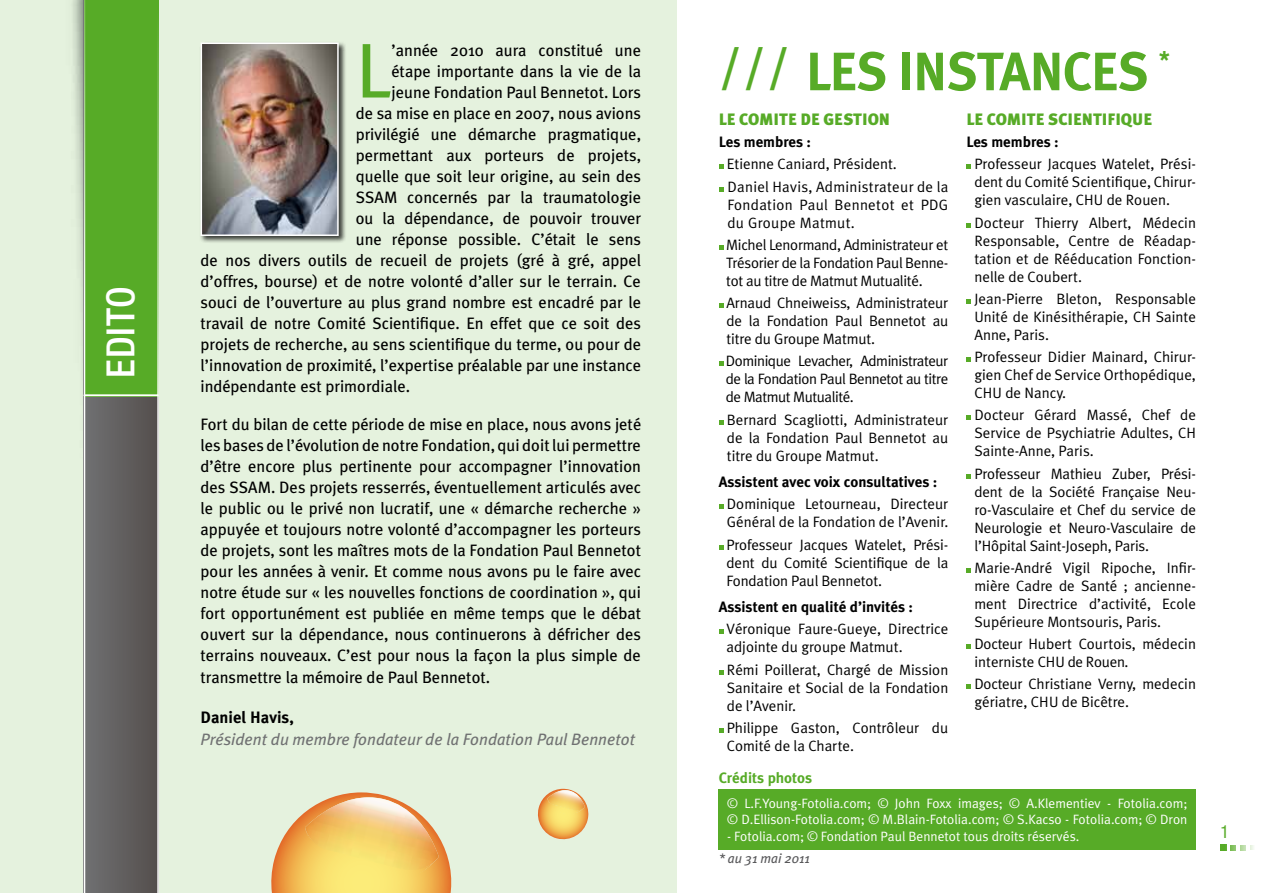
<style>
.page{position:relative;width:1263px;height:893px;background:#fff}
.page>*{position:absolute;margin:0;border:0;box-sizing:border-box;transform-origin:0 0}
.t1{font:77.4px "Meta Plus";color:#57ab27}
.t2{font:700 54px "Meta Plus";letter-spacing:.01em;color:#57ab27}
.t3{font:500 condensed 39px "Helvetica Neue LT Std";letter-spacing:.03em;color:#fff}
.t4{font:700 24px "Meta Plus";color:#57ab27}
.t5{font:condensed 18px "Helvetica Neue LT Std";color:#57ab27}
.t6{font:16.5px/21px "Meta Plus";color:#000;text-align:justify}
.t7{font:italic 16.5px "Meta Plus";color:#707172}
.t8{font:900 16.5px "Meta Plus";color:#57ab27}
.t9{font:700 16.5px "Meta Plus";color:#000}
.t10{font:15px/18px "Meta Plus Normal";color:#000;text-align:justify}
.t11{font:15px/22.2px "Meta Plus Normal";letter-spacing:.02em;color:#000}
.t12{font:700 15px "Meta Plus";color:#000}
.t13{font:700 15px "Meta Plus";color:#57ab27}
.t14{font:13.5px/16.5px "Meta Plus Normal";color:#fff}
.t15{font:italic 13.5px "Meta Plus";color:#58585a}
.s1{font-size:47.1px}
</style>
<div class="page">
<div style="left:0;top:0;width:676px;height:893px;background:#e5f2de"></div>
<img style="left:72px;top:0;width:12px;height:477px">
<div style="left:84px;top:0;width:74px;height:893px;background:linear-gradient(to right,#707172,#55504d)"></div>
<div style="left:84px;top:0;width:74px;height:396px;background:#57ab27"></div>
<hr style="left:84px;top:0;width:1px;height:893px;background:#fff">
<hr style="left:157px;top:0;width:2px;height:893px;background:#fff">
<div style="left:199px;top:41px;width:147px;height:202px;background:#000;opacity:.75"></div>
<img style="left:204px;top:46px;width:132px;height:187px">
<div style="left:201px;top:43px;width:138px;height:193px;border:2px solid #fff"></div>
<svg style="left:271px;top:792px;width:181px;height:101px"></svg>
<img style="left:305px;top:797px;width:134px;height:74px">
<svg style="left:1220px;top:844px;width:34px;height:6px"></svg>
<svg style="left:719px;top:164px;width:4px;height:5px"></svg>
<svg style="left:719px;top:187px;width:4px;height:5px"></svg>
<svg style="left:719px;top:245px;width:4px;height:5px"></svg>
<svg style="left:719px;top:303px;width:4px;height:5px"></svg>
<svg style="left:719px;top:361px;width:4px;height:5px"></svg>
<svg style="left:719px;top:420px;width:4px;height:5px"></svg>
<svg style="left:719px;top:504px;width:4px;height:5px"></svg>
<svg style="left:719px;top:545px;width:4px;height:5px"></svg>
<svg style="left:719px;top:629px;width:4px;height:5px"></svg>
<svg style="left:719px;top:670px;width:4px;height:5px"></svg>
<svg style="left:719px;top:728px;width:4px;height:5px"></svg>
<svg style="left:966px;top:164px;width:5px;height:5px"></svg>
<svg style="left:966px;top:223px;width:5px;height:5px"></svg>
<svg style="left:966px;top:299px;width:5px;height:5px"></svg>
<svg style="left:966px;top:357px;width:5px;height:5px"></svg>
<svg style="left:966px;top:415px;width:5px;height:5px"></svg>
<svg style="left:966px;top:474px;width:5px;height:5px"></svg>
<svg style="left:966px;top:568px;width:5px;height:5px"></svg>
<svg style="left:966px;top:644px;width:5px;height:5px"></svg>
<svg style="left:966px;top:684px;width:5px;height:5px"></svg>
<svg style="left:538px;top:789px;width:51px;height:51px"></svg>
<img style="left:547px;top:790px;width:38px;height:21px">
<hr style="left:84px;top:395px;width:74px;height:1px;background:#fff">
<div style="left:719px;top:789px;width:477px;height:60px;background:#57ab27"></div>
<h3 class="t3" style="left:97px;top:378px;width:94px;rotate:-90deg">EDITO</h3>
<h1 class="t1" style="left:356px;top:26px;width:29px">L</h1>
<p class="t6" style="left:392px;top:39px;width:251px">’année 2010 aura constitué une</p>
<p class="t6" style="left:392px;top:60px;width:251px">étape importante dans la vie de la</p>
<p class="t6" style="left:392px;top:81px;width:251px">jeune Fondation Paul Bennetot. Lors</p>
<p class="t6" style="left:356px;top:102px;width:287px">de sa mise en place en 2007, nous avions</p>
<p class="t6" style="left:356px;top:123px;width:287px">privilégié une démarche pragmatique,</p>
<p class="t6" style="left:356px;top:144px;width:287px">permettant aux porteurs de projets,</p>
<p class="t6" style="left:356px;top:165px;width:287px">quelle que soit leur origine, au sein des</p>
<p class="t6" style="left:356px;top:186px;width:287px">SSAM concernés par la traumatologie</p>
<p class="t6" style="left:356px;top:207px;width:287px">ou la dépendance, de pouvoir trouver</p>
<p class="t6" style="left:356px;top:228px;width:287px">une réponse possible. C’était le sens</p>
<p class="t6" style="left:201px;top:249px;width:442px">de nos divers outils de recueil de projets (gré à gré, appel</p>
<p class="t6" style="left:201px;top:270px;width:442px">d’offres, bourse) et de notre volonté d’aller sur le terrain. Ce</p>
<p class="t6" style="left:201px;top:291px;width:442px">souci de l’ouverture au plus grand nombre est encadré par le</p>
<p class="t6" style="left:201px;top:312px;width:442px">travail de notre Comité Scientifique. En effet que ce soit des</p>
<p class="t6" style="left:201px;top:333px;width:442px">projets de recherche, au sens scientifique du terme, ou pour de</p>
<p class="t6" style="left:201px;top:354px;width:442px">l’innovation de proximité, l’expertise préalable par une instance</p>
<p class="t6" style="left:201px;top:375px;width:211px">indépendante est primordiale.</p>
<p class="t6" style="left:201px;top:413px;width:442px">Fort du bilan de cette période de mise en place, nous avons jeté les bases de l’évolution de notre Fondation, qui doit lui permettre d’être encore plus pertinente pour accompagner l’innovation des SSAM. Des projets resserrés, éventuellement articulés avec le public ou le privé non lucratif, une « démarche recherche » appuyée et toujours notre volonté d’accompagner les porteurs de projets, sont les maîtres mots de la Fondation Paul Bennetot pour les années à venir. Et comme nous avons pu le faire avec notre étude sur « les nouvelles fonctions de coordination », qui fort opportunément est publiée en même temps que le débat ouvert sur la dépendance, nous continuerons à défricher des terrains nouveaux. C’est pour nous la façon la plus simple de</p>
<p class="t6" style="left:201px;top:667px;width:291px">transmettre la mémoire de Paul Bennetot.</p>
<p class="t9" style="left:201px;top:707px;width:95px">Daniel Havis,</p>
<p class="t7" style="left:201px;top:730px;width:436px">Président du membre fondateur de la Fondation Paul Bennetot</p>
<h2 class="t2" style="left:719px;top:40px;width:426px"><span class="s1">///</span> Les instances</h2>
<h3 class="t4" style="left:1159px;top:46px;width:13px">*</h3>
<p class="t8" style="left:719px;top:109px;width:173px">LE COMITE DE GESTION</p>
<p class="t12" style="left:719px;top:133px;width:94px">Les membres :</p>
<p class="t11" style="left:727px;top:153px;width:223px">Etienne Caniard, Président.<br>Daniel Havis, Administrateur de la</p>
<p class="t11" style="left:727px;top:195px;width:222px;line-height:18px">Fondation Paul Bennetot et PDG du Groupe Matmut.</p>
<p class="t10" style="left:726px;top:235px;width:224px">Michel Lenormand, Administrateur et Trésorier de la Fondation Paul Benne&shy;tot au titre de Matmut Mutualité.</p>
<p class="t10" style="left:726px;top:294px;width:223px">Arnaud Chneiweiss, Administrateur de la Fondation Paul Bennetot au titre du Groupe Matmut.</p>
<p class="t10" style="left:726px;top:352px;width:224px">Dominique Levacher, Administrateur de la Fondation Paul Bennetot au titre de Matmut Mutualité.</p>
<p class="t10" style="left:727px;top:410px;width:223px">Bernard Scagliotti, Administrateur de la Fondation Paul Bennetot au titre du Groupe Matmut.</p>
<p class="t12" style="left:719px;top:473px;width:220px">Assistent avec voix consultatives :</p>
<p class="t10" style="left:727px;top:495px;width:223px">Dominique Letourneau, Directeur<br>Général de la Fondation de l’Avenir.</p>
<p class="t10" style="left:726px;top:535px;width:223px">Professeur Jacques Watelet, Prési&shy;dent du Comité Scientifique de la Fondation Paul Bennetot.</p>
<p class="t12" style="left:719px;top:598px;width:196px">Assistent en qualité d’invités :</p>
<p class="t10" style="left:726px;top:620px;width:223px">Véronique Faure-Gueye, Directrice adjointe du groupe Matmut.</p>
<p class="t10" style="left:727px;top:660px;width:223px">Rémi Poillerat, Chargé de Mission Sanitaire et Social de la Fondation de l’Avenir.</p>
<p class="t10" style="left:727px;top:718px;width:223px">Philippe Gaston, Contrôleur du<br>Comité de la Charte.</p>
<p class="t8" style="left:966px;top:109px;width:187px">LE COMITE SCIENTIFIQUE</p>
<p class="t12" style="left:966px;top:133px;width:94px">Les membres :</p>
<p class="t10" style="left:974px;top:155px;width:223px">Professeur Jacques Watelet, Prési&shy;dent du Comité Scientifique, Chirur&shy;gien vasculaire, CHU de Rouen.</p>
<p class="t10" style="left:974px;top:213px;width:223px">Docteur Thierry Albert, Médecin Responsable, Centre de Réadap&shy;tation et de Rééducation Fonction&shy;nelle de Coubert.</p>
<p class="t10" style="left:974px;top:289px;width:223px">Jean-Pierre Bleton, Responsable Unité de Kinésithérapie, CH Sainte Anne, Paris.</p>
<p class="t10" style="left:974px;top:348px;width:223px">Professeur Didier Mainard, Chirur&shy;gien Chef de Service Orthopédique, CHU de Nancy.</p>
<p class="t10" style="left:974px;top:406px;width:223px">Docteur Gérard Massé, Chef de Service de Psychiatrie Adultes, CH Sainte-Anne, Paris.</p>
<p class="t10" style="left:974px;top:464px;width:223px">Professeur Mathieu Zuber, Prési&shy;dent de la Société Française Neu&shy;ro-Vasculaire et Chef du service de Neurologie et Neuro-Vasculaire de l’Hôpital Saint-Joseph, Paris.</p>
<p class="t10" style="left:974px;top:558px;width:223px">Marie-André Vigil Ripoche, Infir&shy;mière Cadre de Santé ; ancienne&shy;ment Directrice d’activité, Ecole Supérieure Montsouris, Paris.</p>
<p class="t10" style="left:974px;top:635px;width:223px">Docteur Hubert Courtois, médecin interniste CHU de Rouen.</p>
<p class="t10" style="left:974px;top:675px;width:223px">Docteur Christiane Verny, medecin gériatre, CHU de Bicêtre.</p>
<p class="t13" style="left:719px;top:769px;width:95px">Crédits photos</p>
<p class="t14" style="left:727px;top:795px;width:462px">© L.F.Young-Fotolia.com; © John Foxx images; © A.Klementiev - Fotolia.com; © D.Ellison-Fotolia.com; © M.Blain-Fotolia.com; © S.Kacso - Fotolia.com; © Dron</p>
<p class="t14" style="left:727px;top:828px;width:354px">- Fotolia.com; © Fondation Paul Bennetot tous droits réservés.</p>
<p class="t15" style="left:719px;top:851px;width:93px">* au 31 mai 2011</p>
<p class="t5" style="left:1220px;top:821px;width:10px">1</p>
</div>
